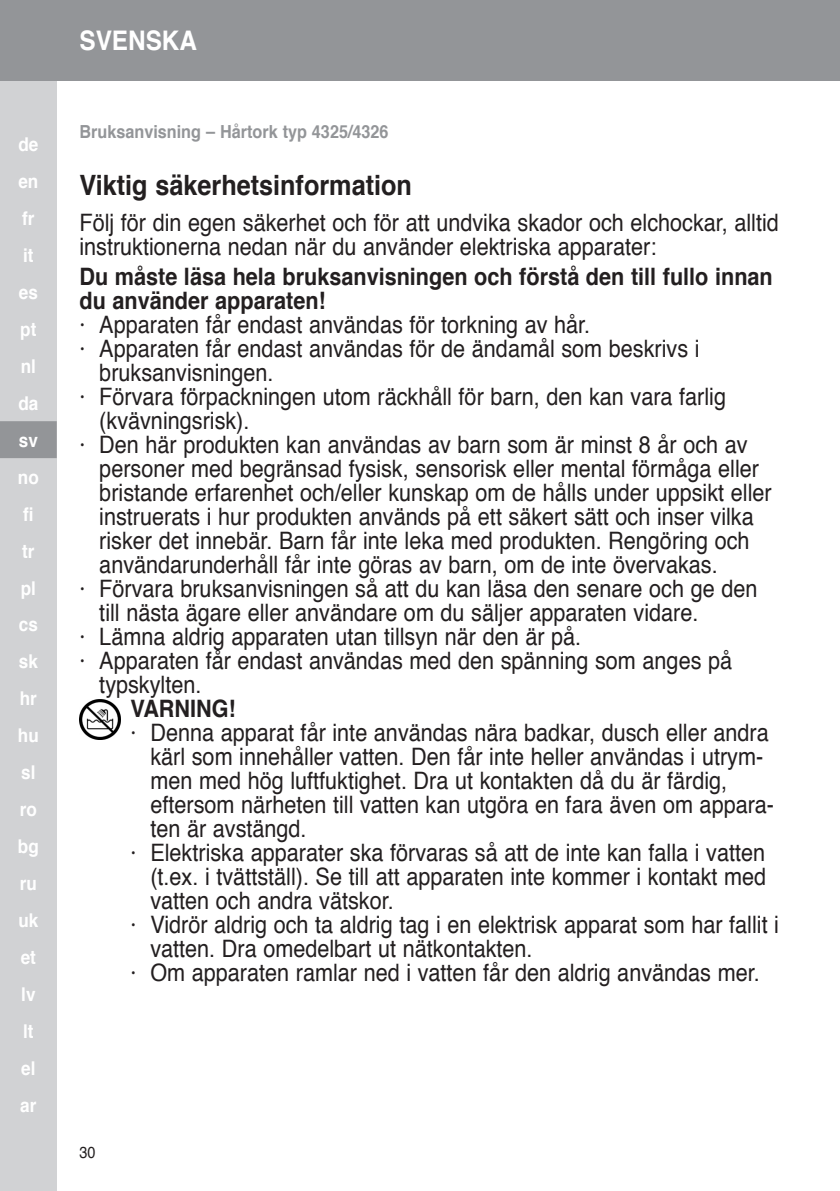
<style>
.page{position:relative;width:840px;height:1191px;background:#fff}
.page>*{position:absolute;margin:0;border:0;box-sizing:border-box;transform-origin:0 0}
.t1{font:700 28px "Helvetica";color:#231f20;scale:.9 1}
.t2{font:700 27px "Helvetica";color:#fff;scale:.9 1}
.t3{font:24px/24px "Helvetica";color:#231f20;scale:.9 1}
.t4{font:700 24px/24px "Helvetica";color:#231f20;scale:.9 1}
.t5{font:700 19px/37px "Helvetica";color:#fff;scale:.9 1}
.t6{font:700 18px "Helvetica";color:#939598;scale:.9 1}
.t7{font:16px "Helvetica";color:#231f20;scale:.9 1}
</style>
<div class="page">
<div style="left:0;top:0;width:57px;height:1191px;background:#d1d2d4"></div>
<div style="left:0;top:0;width:839px;height:80px;background:#939598"></div>
<div style="left:0;top:421px;width:57px;height:37px;background:#939598"></div>
<img style="left:79px;top:699px;width:41px;height:41px">
<p class="t5" style="left:18px;top:126px;width:25px">de en fr it es pt nl da sv no fi tr pl cs sk hr hu sl ro bg ru uk et lv lt el ar</p>
<p class="t2" style="left:79px;top:19px;width:132px">SVENSKA</p>
<p class="t6" style="left:79px;top:117px;width:345px">Bruksanvisning – Hårtork typ 4325/4326</p>
<p class="t1" style="left:79px;top:163px;width:371px">Viktig säkerhetsinformation</p>
<p class="t3" style="left:79px;top:211px;width:778px">Följ för din egen säkerhet och för att undvika skador och elchockar, alltid instruktionerna nedan när du använder elektriska apparater:</p>
<p class="t4" style="left:79px;top:264px;width:771px">Du måste läsa hela bruksanvisningen och förstå den till fullo innan du använder apparaten!</p>
<p class="t3" style="left:79px;top:313px;width:569px">· Apparaten får endast användas för torkning av hår.</p>
<p class="t3" style="left:79px;top:337px;width:690px">· Apparaten får endast användas för de ändamål som beskrivs i</p>
<p class="t3" style="left:99px;top:361px;width:195px">bruksanvisningen.</p>
<p class="t3" style="left:79px;top:385px;width:719px">· Förvara förpackningen utom räckhåll för barn, den kan vara farlig</p>
<p class="t3" style="left:99px;top:409px;width:168px">(kvävningsrisk).</p>
<p class="t3" style="left:79px;top:433px;width:743px">· Den här produkten kan användas av barn som är minst 8 år och av</p>
<p class="t3" style="left:99px;top:457px;width:734px">personer med begränsad fysisk, sensorisk eller mental förmåga eller</p>
<p class="t3" style="left:99px;top:481px;width:748px">bristande erfarenhet och/eller kunskap om de hålls under uppsikt eller</p>
<p class="t3" style="left:99px;top:505px;width:728px">instruerats i hur produkten används på ett säkert sätt och inser vilka</p>
<p class="t3" style="left:99px;top:529px;width:723px">risker det innebär. Barn får inte leka med produkten. Rengöring och</p>
<p class="t3" style="left:99px;top:553px;width:688px">användarunderhåll får inte göras av barn, om de inte övervakas.</p>
<p class="t3" style="left:79px;top:577px;width:754px">· Förvara bruksanvisningen så att du kan läsa den senare och ge den</p>
<p class="t3" style="left:99px;top:601px;width:666px">till nästa ägare eller användare om du säljer apparaten vidare.</p>
<p class="t3" style="left:79px;top:625px;width:558px">· Lämna aldrig apparaten utan tillsyn när den är på.</p>
<p class="t3" style="left:79px;top:649px;width:726px">· Apparaten får endast användas med den spänning som anges på</p>
<p class="t3" style="left:99px;top:673px;width:115px">typskylten.</p>
<p class="t4" style="left:130px;top:696px;width:118px">VARNING!</p>
<p class="t3" style="left:130px;top:721px;width:710px">· Denna apparat får inte användas nära badkar, dusch eller andra</p>
<p class="t3" style="left:150px;top:745px;width:682px">kärl som innehåller vatten. Den får inte heller användas i utrym-</p>
<p class="t3" style="left:150px;top:769px;width:642px">men med hög luftfuktighet. Dra ut kontakten då du är färdig,</p>
<p class="t3" style="left:150px;top:793px;width:694px">eftersom närheten till vatten kan utgöra en fara även om appara-</p>
<p class="t3" style="left:150px;top:817px;width:175px">ten är avstängd.</p>
<p class="t3" style="left:130px;top:841px;width:706px">· Elektriska apparater ska förvaras så att de inte kan falla i vatten</p>
<p class="t3" style="left:150px;top:865px;width:685px">(t.ex. i tvättställ). Se till att apparaten inte kommer i kontakt med</p>
<p class="t3" style="left:150px;top:889px;width:272px">vatten och andra vätskor.</p>
<p class="t3" style="left:130px;top:913px;width:721px">· Vidrör aldrig och ta aldrig tag i en elektrisk apparat som har fallit i</p>
<p class="t3" style="left:150px;top:937px;width:426px">vatten. Dra omedelbart ut nätkontakten.</p>
<p class="t3" style="left:130px;top:961px;width:700px">· Om apparaten ramlar ned i vatten får den aldrig användas mer.</p>
<p class="t7" style="left:79px;top:1139px;width:19px">30</p>
</div>
